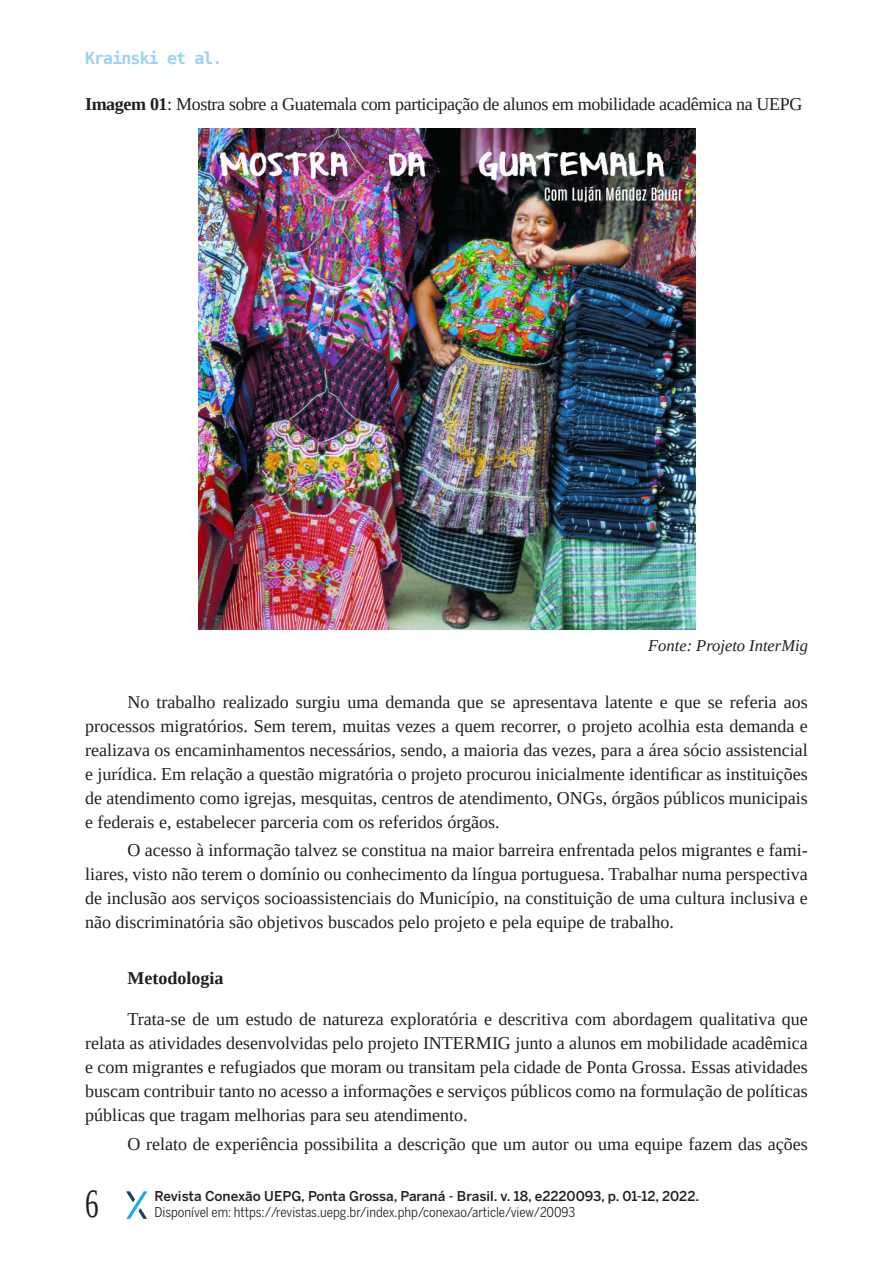
<style>
.page{position:relative;width:893px;height:1263px;background:#fff}
.page>*{position:absolute;margin:0;border:0;box-sizing:border-box;transform-origin:0 0}
.t1{font:39.9px "Liberation Serif";color:#231f20;scale:.68 1}
.TEXTO_ARTIGO{font:18px/24px "Liberation Serif";color:#231f20;text-align:justify}
.TEXTO_ARTIGO-2{font:18px "Liberation Serif";letter-spacing:-.02em;color:#231f20}
.INTERTITULO{font:700 18px "Liberation Serif";color:#231f20}
.FONTE{font:italic 16.5px "Liberation Serif";color:#231f20}
.t2{font:700 16.5px "DejaVu Sans Mono";letter-spacing:-.05em;color:#9bd2f1}
.t3{font:13.5px "Benton Sans Cond";color:#231f20}
.t4{font:500 13.5px "Benton Sans";color:#231f20}
.s1{font-weight:700}
</style>
<div class="page">
<svg style="left:126px;top:1191px;width:21px;height:28px"></svg>
<img style="left:198px;top:129px;width:497px;height:500px">
<p class="t2" style="left:85px;top:46px;width:139px">Krainski et al.</p>
<p class="TEXTO_ARTIGO-2" style="left:85px;top:93px;width:719px"><span class="s1">Imagem 01</span>: Mostra sobre a Guatemala com participação de alunos em mobilidade acadêmica na UEPG</p>
<p class="FONTE" style="left:648px;top:635px;width:161px">Fonte: Projeto InterMig</p>
<p class="TEXTO_ARTIGO" style="left:85px;top:689px;width:724px;text-indent:43px">No trabalho realizado surgiu uma demanda que se apresentava latente e que se referia aos processos migratórios. Sem terem, muitas vezes a quem recorrer, o projeto acolhia esta demanda e realizava os encaminhamentos necessários, sendo, a maioria das vezes, para a área sócio assistencial e jurídica. Em relação a questão migratória o projeto procurou inicialmente identificar as instituições de atendimento como igrejas, mesquitas, centros de atendimento, ONGs, órgãos públicos municipais e federais e, estabelecer parceria com os referidos órgãos.</p>
<p class="TEXTO_ARTIGO" style="left:85px;top:838px;width:724px;text-indent:43px">O acesso à informação talvez se constitua na maior barreira enfrentada pelos migrantes e fami&shy;liares, visto não terem o domínio ou conhecimento da língua portuguesa. Trabalhar numa perspectiva de inclusão aos serviços socioassistenciais do Município, na constituição de uma cultura inclusiva e não discriminatória são objetivos buscados pelo projeto e pela equipe de trabalho.</p>
<p class="INTERTITULO" style="left:128px;top:966px;width:97px">Metodologia</p>
<p class="TEXTO_ARTIGO" style="left:85px;top:1007px;width:724px;text-indent:43px">Trata-se de um estudo de natureza exploratória e descritiva com abordagem qualitativa que relata as atividades desenvolvidas pelo projeto INTERMIG junto a alunos em mobilidade acadêmica e com migrantes e refugiados que moram ou transitam pela cidade de Ponta Grossa. Essas atividades buscam contribuir tanto no acesso a informações e serviços públicos como na formulação de políticas públicas que tragam melhorias para seu atendimento.</p>
<p class="TEXTO_ARTIGO" style="left:128px;top:1131px;width:682px">O relato de experiência possibilita a descrição que um autor ou uma equipe fazem das ações</p>
<h1 class="t1" style="left:85px;top:1178px;width:21px">6</h1>
<p class="t4" style="left:155px;top:1188px;width:546px">Revista Conexão UEPG, Ponta Grossa, Paraná - Brasil. v. 18, e2220093, p. 01-12, 2022.</p>
<p class="t3" style="left:155px;top:1205px;width:422px">Disponível em: https://revistas.uepg.br/index.php/conexao/article/view/20093</p>
</div>
